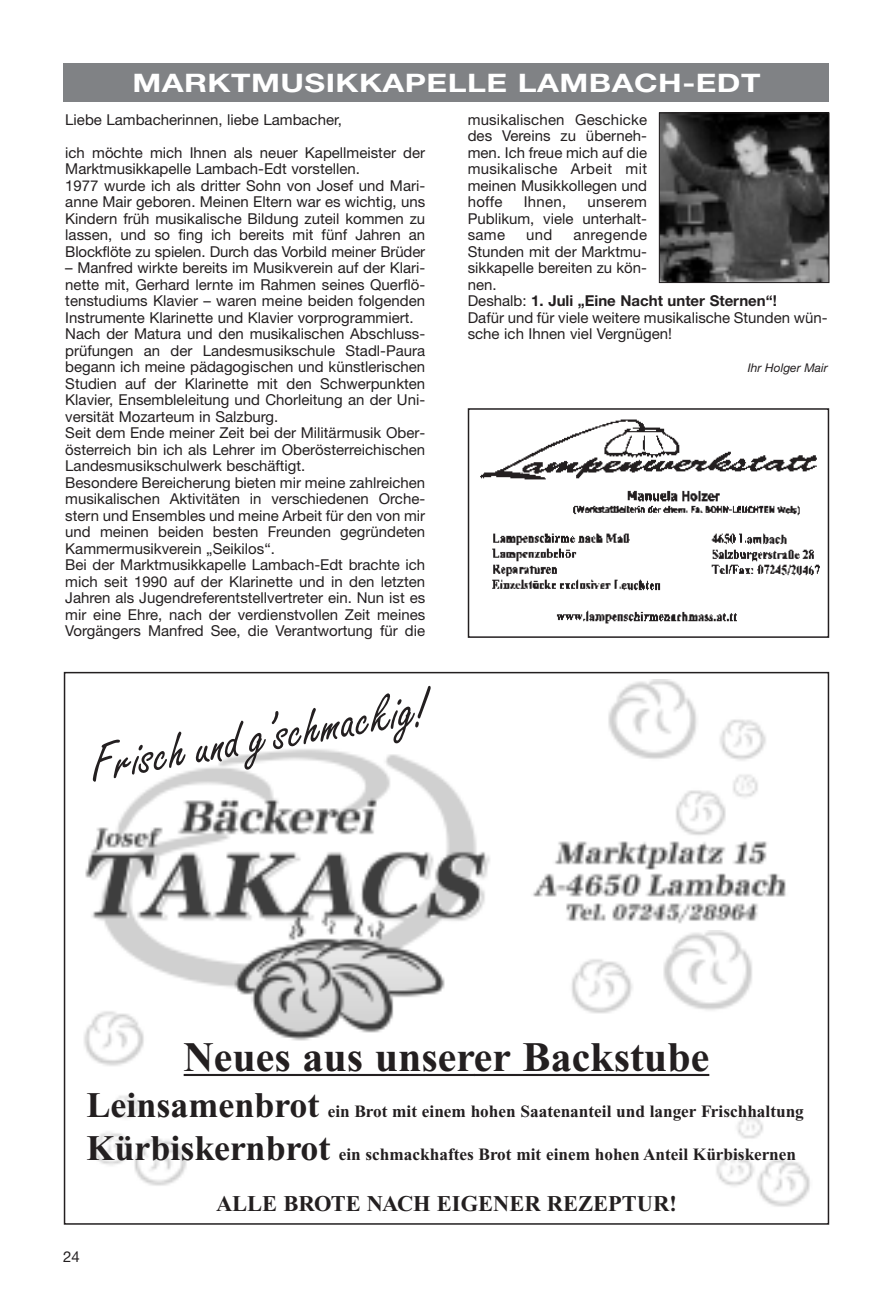
<style>
.page{position:relative;width:893px;height:1297px;background:#fff}
.page>*{position:absolute;margin:0;border:0;box-sizing:border-box;transform-origin:0 0}
.t1{font:54px "Freestyle Script";color:#231f20}
.t2{font:700 42px "Times New Roman";color:#231f20}
.t3{font:700 25.5px "Helvetica Neue";letter-spacing:.015em;color:#fff;scale:1.25 1}
.t4{font:700 22.5px "Times New Roman";color:#231f20}
.t5{font:700 17.25px "Times New Roman";color:#231f20}
.t6{font:15px/16.5px "Helvetica Neue";color:#231f20}
.t7{font:italic 12px "Helvetica Neue";color:#231f20}
.s1{font-weight:700}
.s2{font-size:36px}
</style>
<div class="page">
<div style="left:64px;top:64px;width:765px;height:38px;background:#808285"></div>
<img style="left:661px;top:115px;width:166px;height:166px">
<div style="left:659px;top:113px;width:170px;height:170px;border:1px solid #231f20"></div>
<img style="left:480px;top:419px;width:340px;height:205px">
<div style="left:468px;top:408px;width:361px;height:230px;border:2px solid #231f20"></div>
<img style="left:85px;top:749px;width:405px;height:292px">
<img style="left:533px;top:841px;width:253px;height:83px">
<img style="left:608px;top:679px;width:158px;height:157px">
<img style="left:84px;top:1007px;width:121px;height:179px">
<img style="left:716px;top:1116px;width:94px;height:91px">
<img style="left:571px;top:959px;width:62px;height:55px">
<img style="left:663px;top:930px;width:89px;height:80px">
<hr style="left:184px;top:1074px;width:291px;height:2px;background:#231f20">
<hr style="left:474px;top:1074px;width:235px;height:2px;background:#231f20">
<h3 class="t3" style="left:132px;top:74px;width:504px">MARKTMUSIKKAPELLE LAMBACH-EDT</h3>
<p class="t6" style="left:65px;top:113px;width:278px">Liebe Lambacherinnen, liebe Lambacher,</p>
<p class="t6" style="left:65px;top:146px;width:361px">ich möchte mich Ihnen als neuer Kapellmeister der Marktmusikkapelle Lambach-Edt vorstellen.<br>1977 wurde ich als dritter Sohn von Josef und Mari&shy;anne Mair geboren. Meinen Eltern war es wichtig, uns Kindern früh musikalische Bildung zuteil kommen zu lassen, und so fing ich bereits mit fünf Jahren an Blockflöte zu spielen. Durch das Vorbild meiner Brüder</p>
<p class="t6" style="left:65px;top:261px;width:361px">– Manfred wirkte bereits im Musikverein auf der Klari&shy;nette mit, Gerhard lernte im Rahmen seines Querflö&shy;tenstudiums Klavier – waren meine beiden folgenden Instrumente Klarinette und Klavier vorprogrammiert.<br>Nach der Matura und den musikalischen Abschluss&shy;prüfungen an der Landesmusikschule Stadl-Paura begann ich meine pädagogischen und künstlerischen Studien auf der Klarinette mit den Schwerpunkten Klavier, Ensembleleitung und Chorleitung an der Uni&shy;versität Mozarteum in Salzburg.<br>Seit dem Ende meiner Zeit bei der Militärmusik Ober&shy;österreich bin ich als Lehrer im Oberösterreichischen Landesmusikschulwerk beschäftigt.<br>Besondere Bereicherung bieten mir meine zahlreichen musikalischen Aktivitäten in verschiedenen Orche&shy;stern und Ensembles und meine Arbeit für den von mir und meinen beiden besten Freunden gegründeten Kammermusikverein „Seikilos“.<br>Bei der Marktmusikkapelle Lambach-Edt brachte ich mich seit 1990 auf der Klarinette und in den letzten Jahren als Jugendreferentstellvertreter ein. Nun ist es mir eine Ehre, nach der verdienstvollen Zeit meines Vorgängers Manfred See, die Verantwortung für die</p>
<p class="t6" style="left:468px;top:113px;width:181px;text-align:justify">musikalischen Geschicke des Vereins zu überneh&shy;men. Ich freue mich auf die musikalische Arbeit mit meinen Musikkollegen und hoffe</p>
<p class="t6" style="left:524px;top:195px;width:44px">Ihnen,</p>
<p class="t6" style="left:468px;top:195px;width:181px;text-align:justify;text-indent:120px">unserem Publikum, viele unterhalt&shy;same</p>
<p class="t6" style="left:468px;top:228px;width:361px;text-indent:106px">anregende<br>Stunden mit der Marktmu-<br>sikkapelle bereiten zu kön-<br>nen.<br>Deshalb: <span class="s1">1. Juli „Eine Nacht unter Sternen“!<br></span>Dafür und für viele weitere musikalische Stunden wün&shy;sche ich Ihnen viel Vergnügen!</p>
<p class="t7" style="left:748px;top:364px;width:81px">Ihr Holger Mair</p>
<p class="t6" style="left:526px;top:228px;width:28px">und</p>
<h1 class="t1" style="left:85px;top:733px;width:344px;rotate:-10deg">Frisch und g’schmackig!</h1>
<h2 class="t2" style="left:184px;top:1043px;width:527px">Neues aus unserer Backstube</h2>
<p class="t5" style="left:87px;top:1106px;width:719px"><span class="s2">Leinsamenbrot</span> ein Brot mit einem hohen Saatenanteil und langer Frischhaltung</p>
<p class="t5" style="left:87px;top:1148px;width:711px"><span class="s2">Kürbiskernbrot</span> ein schmackhaftes Brot mit einem hohen Anteil Kürbiskernen</p>
<h3 class="t4" style="left:216px;top:1195px;width:462px">ALLE BROTE NACH EIGENER REZEPTUR!</h3>
<p class="t6" style="left:63px;top:1250px;width:18px">24</p>
</div>
